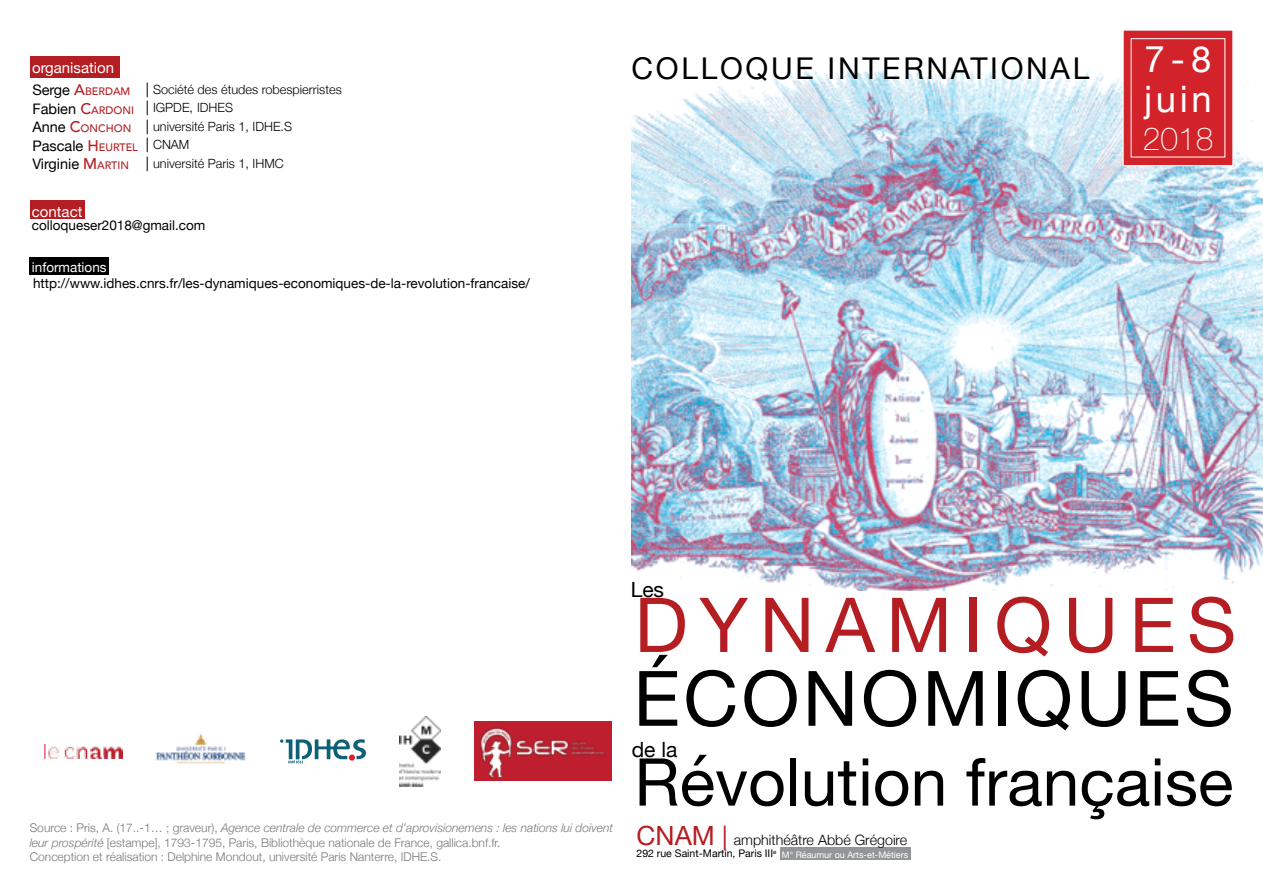
<style>
.page{position:relative;width:1263px;height:893px;background:#fff}
.page>*{position:absolute;margin:0;border:0;box-sizing:border-box;transform-origin:0 0}
.t1{font:76.5px "Helvetica Neue";letter-spacing:.04em;color:#000}
.t2{font:75.75px "Helvetica Neue";letter-spacing:.15em;color:#b41d21}
.t3{font:66px "Helvetica Neue";color:#000}
.t4{font:36.45px/40.5px "Helvetica Neue";color:#fff}
.t5{font:100 31.65px "Helvetica Neue";color:#fff}
.t6{font:30px "Helvetica Neue";letter-spacing:.09em;color:#000}
.t7{font:26.4px "Helvetica Neue";color:#b41d21}
.t8{font:21px "Helvetica Neue";color:#000}
.t9{font:15px "Helvetica Neue";color:#fff}
.t10{font:14.55px/18.5px "Helvetica Neue";color:#000}
.t11{font:300 14.25px "Helvetica Neue";color:#000}
.t12{font:13.5px "Helvetica Neue";color:#000}
.t13{font:13.5px "Helvetica Neue";color:#fff}
.t14{font:300 12.75px/18.5px "Helvetica Neue";color:#000}
.t15{font:300 12px/14.4px "Helvetica Neue";color:#77787b}
.t16{font:500 10.8px "Avenir";color:#b41d21}
.t17{font:10.5px "Helvetica Neue";color:#000}
.t18{font:6.15px "Helvetica Neue";color:#000}
.s1{font-family:"Helvetica Neue";font-weight:400;font-size:14.55px;color:#000}
.s2{font-size:15.45px}
.s3{font-family:"Avenir";font-weight:500;font-size:15.45px;color:#b41d21}
.s4{font-family:"Avenir";font-weight:500;font-size:10.8px;color:#b41d21}
.s5{font-weight:400;font-size:14.55px}
.s6{font-style:italic}
.s7{font-weight:400;font-size:24.75px;color:#b41d21}
.s8{font-size:9px;color:#fff}
</style>
<div class="page">
<img style="left:631px;top:70px;width:632px;height:521px">
<div style="left:30px;top:257px;width:79px;height:18px;background:#000"></div>
<img style="left:44px;top:744px;width:78px;height:14px">
<img style="left:156px;top:733px;width:90px;height:31px">
<svg style="left:280px;top:739px;width:86px;height:24px"></svg>
<img style="left:400px;top:716px;width:40px;height:70px">
<div style="left:474px;top:722px;width:137px;height:59px;background:#be1e2d"></div>
<img style="left:480px;top:727px;width:125px;height:49px">
<div style="left:30px;top:56px;width:90px;height:21px;background:#b41d21"></div>
<div style="left:780px;top:847px;width:130px;height:13px;background:#939598"></div>
<div style="left:30px;top:200px;width:55px;height:19px;background:#b41d21"></div>
<div style="left:1123px;top:30px;width:110px;height:136px;background:#d2232a;border:1px solid #fff"></div>
<p class="t9" style="left:32px;top:57px;width:84px">organisation</p>
<p class="t16" style="left:32px;top:82px;width:100px"><span class="s1">Serge</span> <span class="s2">A</span>BERDAM</p>
<p class="t10" style="left:32px;top:100px;width:103px">Fabien <span class="s3">C</span><span class="s4">ARDONI</span></p>
<p class="t16" style="left:32px;top:119px;width:101px"><span class="s1">Anne</span> <span class="s2">C</span>ONCHON</p>
<p class="t10" style="left:32px;top:137px;width:107px">Pascale <span class="s3">H</span> <span class="s4">EURTEL<br></span>Virginie <span class="s3">M</span><span class="s4">ARTIN</span></p>
<p class="t14" style="left:146px;top:79px;width:197px"><span class="s5">|</span> Société des études robespierristes <span class="s5">|</span> IGPDE, IDHES<br><span class="s5">|</span> université Paris 1, IDHE.S<br><span class="s5">|</span> CNAM<br><span class="s5">|</span> université Paris 1, IHMC</p>
<p class="t9" style="left:32px;top:200px;width:52px">contact</p>
<p class="t12" style="left:32px;top:216px;width:175px">colloqueser2018@gmail.com</p>
<p class="t13" style="left:32px;top:258px;width:76px">informations</p>
<p class="t12" style="left:33px;top:273px;width:498px">http://www.idhes.cnrs.fr/les-dynamiques-economiques-de-la-revolution-francaise/</p>
<h3 class="t6" style="left:631px;top:46px;width:459px">COLLOQUE INTERNATIONAL</h3>
<h3 class="t4" style="left:1144px;top:40px;width:69px">7-8 juin</h3>
<h3 class="t5" style="left:1143px;top:115px;width:72px">2018</h3>
<p class="t15" style="left:30px;top:820px;width:585px">Source : Pris, A. (17..-1… ; graveur), <span class="s6">Agence centrale de commerce et d’aprovisionemens : les nations lui doivent leur prospérité</span> [estampe], 1793-1795, Paris, Bibliothèque nationale de France, gallica.bnf.fr.<br>Conception et réalisation : Delphine Mondout, université Paris Nanterre, IDHE.S.</p>
<h3 class="t8" style="left:631px;top:574px;width:35px">Les</h3>
<h2 class="t2" style="left:634px;top:570px;width:603px">DYNAMIQUES</h2>
<h1 class="t1" style="left:633px;top:643px;width:602px">ÉCONOMIQUES</h1>
<h3 class="t8" style="left:632px;top:735px;width:47px">de la</h3>
<h3 class="t3" style="left:634px;top:734px;width:600px">Révolution française</h3>
<p class="t11" style="left:722px;top:828px;width:187px"><span class="s7">|</span> amphithéâtre Abbé Grégoire</p>
<h3 class="t7" style="left:636px;top:816px;width:80px">CNAM</h3>
<p class="t17" style="left:636px;top:846px;width:273px">292 rue Saint-Martin, Paris III <span class="s8">M° Réaumur ou Arts-et-Métiers</span></p>
<p class="t18" style="left:773px;top:847px;width:5px">e</p>
</div>
